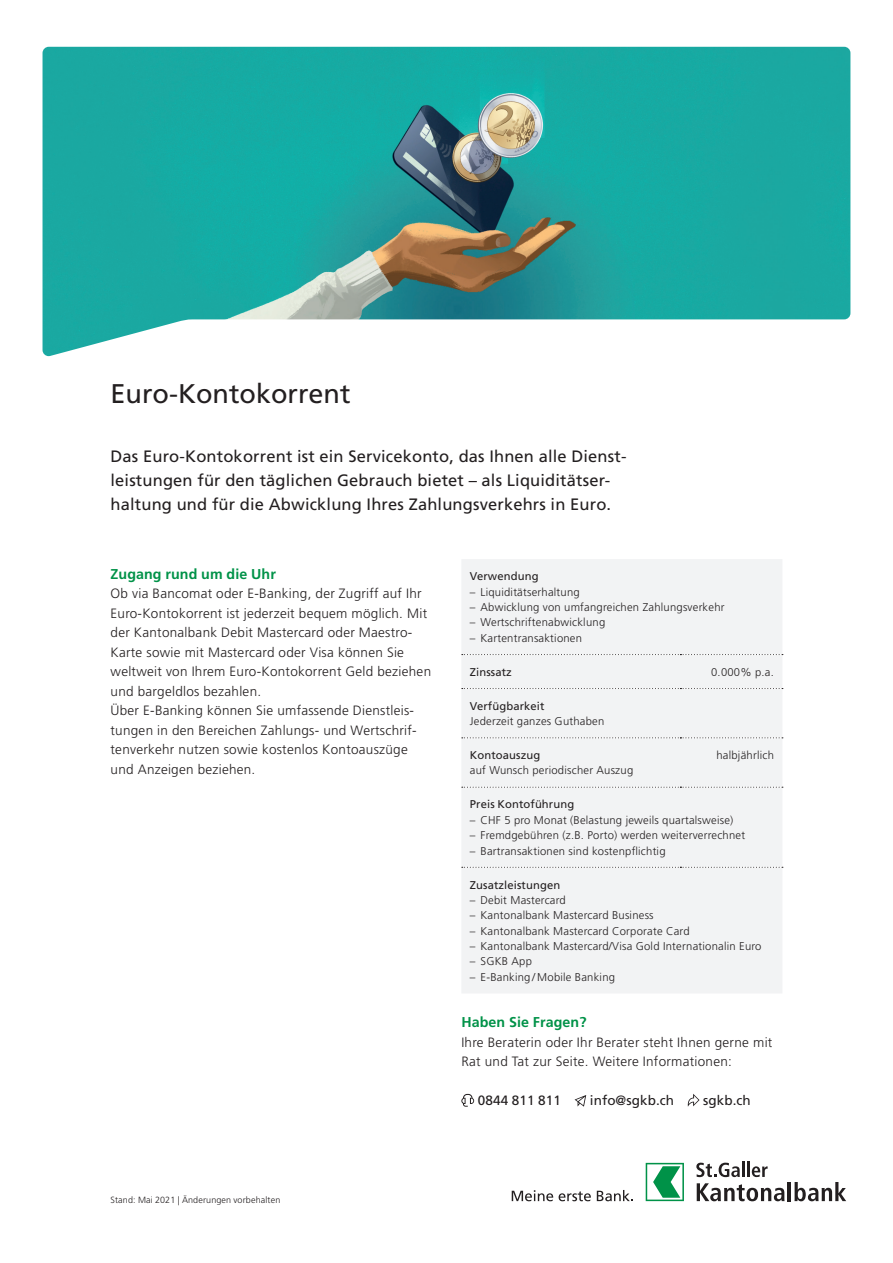
<style>
.page{position:relative;width:893px;height:1263px;background:#fff}
.page>*{position:absolute;margin:0;border:0;box-sizing:border-box;transform-origin:0 0}
.t1{font:27px "Frutiger LT Std";color:#231f20}
.t2{font:16.5px/24px "Frutiger LT Std";letter-spacing:.01em;color:#231f20}
.t3{font:700 14.25px "Frutiger LT Std";letter-spacing:.005em;color:#009248}
.t4{font:300 13.5px/19.5px "Frutiger LT Std";letter-spacing:.02em;color:#231f20}
.t5{font:13.5px "Frutiger LT Std";letter-spacing:.005em;color:#231f20}
.t6{font:300 11.25px "Frutiger LT Std";letter-spacing:.02em;color:#231f20}
.t7{font:11.25px "Frutiger LT Std";letter-spacing:.01em;color:#231f20}
.t8{font:300 9px "Frutiger LT Std";letter-spacing:.015em;color:#231f20}
</style>
<div class="page">
<svg style="left:512px;top:1190px;width:41px;height:11px"></svg>
<svg style="left:559px;top:1191px;width:32px;height:10px"></svg>
<svg style="left:597px;top:1190px;width:36px;height:11px"></svg>
<svg style="left:646px;top:1163px;width:38px;height:38px"></svg>
<svg style="left:696px;top:1162px;width:48px;height:15px"></svg>
<hr style="left:747px;top:1162px;width:3px;height:15px;background:#231f20">
<svg style="left:752px;top:1166px;width:16px;height:11px"></svg>
<svg style="left:697px;top:1183px;width:87px;height:18px"></svg>
<hr style="left:788px;top:1182px;width:3px;height:19px;background:#231f20">
<svg style="left:794px;top:1182px;width:52px;height:19px"></svg>
<img style="left:43px;top:47px;width:807px;height:309px">
<div style="left:461px;top:559px;width:321px;height:434px;background:#f2f3f4"></div>
<svg style="left:462px;top:787px;width:321px;height:1px"></svg>
<svg style="left:462px;top:867px;width:321px;height:1px"></svg>
<svg style="left:462px;top:654px;width:321px;height:1px"></svg>
<svg style="left:462px;top:688px;width:321px;height:1px"></svg>
<svg style="left:462px;top:737px;width:321px;height:1px"></svg>
<svg style="left:461px;top:1094px;width:13px;height:13px"></svg>
<svg style="left:574px;top:1095px;width:12px;height:12px"></svg>
<svg style="left:688px;top:1094px;width:11px;height:13px"></svg>
<h1 class="t1" style="left:111px;top:378px;width:242px">Euro-Kontokorrent</h1>
<h2 class="t2" style="left:111px;top:444px;width:517px">Das Euro-Kontokorrent ist ein Servicekonto, das Ihnen alle Dienst&shy;leistungen für den täglichen Gebrauch bietet – als Liquiditätser&shy;haltung und für die Abwicklung Ihres Zahlungsverkehrs in Euro.</h2>
<p class="t3" style="left:111px;top:565px;width:167px">Zugang rund um die Uhr</p>
<p class="t4" style="left:111px;top:584px;width:322px">Ob via Bancomat oder E-Banking, der Zugriff auf Ihr Euro-Kontokorrent ist jederzeit bequem möglich. Mit der Kantonalbank Debit Mastercard oder Maestro-Karte sowie mit Mastercard oder Visa können Sie weltweit von Ihrem Euro-Kontokorrent Geld beziehen und bargeldlos bezahlen.<br>Über E-Banking können Sie umfassende Dienstleis&shy;tungen in den Bereichen Zahlungs- und Wertschrif&shy;tenverkehr nutzen sowie kostenlos Kontoauszüge und Anzeigen beziehen.</p>
<p class="t7" style="left:470px;top:570px;width:70px">Verwendung</p>
<p class="t6" style="left:470px;top:585px;width:111px">– Liquiditätserhaltung</p>
<p class="t6" style="left:470px;top:601px;width:256px">– Abwicklung von umfangreichen Zahlungsverkehr</p>
<p class="t6" style="left:470px;top:616px;width:137px">– Wertschriftenabwicklung</p>
<p class="t6" style="left:470px;top:632px;width:114px">– Kartentransaktionen</p>
<p class="t7" style="left:470px;top:665px;width:44px">Zinssatz</p>
<p class="t6" style="left:711px;top:665px;width:64px">0.000% p.a.</p>
<p class="t7" style="left:470px;top:699px;width:76px">Verfügbarkeit</p>
<p class="t6" style="left:470px;top:715px;width:136px">Jederzeit ganzes Guthaben</p>
<p class="t7" style="left:470px;top:748px;width:72px">Kontoauszug</p>
<p class="t6" style="left:470px;top:764px;width:165px">auf Wunsch periodischer Auszug</p>
<p class="t6" style="left:716px;top:749px;width:59px">halbjährlich</p>
<p class="t7" style="left:470px;top:798px;width:106px">Preis Kontoführung</p>
<p class="t6" style="left:470px;top:813px;width:265px">– CHF 5 pro Monat (Belastung jeweils quartalsweise)</p>
<p class="t6" style="left:470px;top:829px;width:277px">– Fremdgebühren (z.B. Porto) werden weiterverrechnet</p>
<p class="t6" style="left:470px;top:844px;width:197px">– Bartransaktionen sind kostenpflichtig</p>
<p class="t7" style="left:470px;top:878px;width:92px">Zusatzleistungen</p>
<p class="t6" style="left:470px;top:894px;width:97px">– Debit Mastercard</p>
<p class="t6" style="left:470px;top:909px;width:185px">– Kantonalbank Mastercard Business</p>
<p class="t6" style="left:470px;top:924px;width:221px">– Kantonalbank Mastercard Corporate Card</p>
<p class="t6" style="left:470px;top:940px;width:293px">– Kantonalbank Mastercard/Visa Gold Internationalin Euro</p>
<p class="t6" style="left:470px;top:955px;width:64px">– SGKB App</p>
<p class="t6" style="left:470px;top:970px;width:147px">– E-Banking / Mobile Banking</p>
<p class="t3" style="left:461px;top:1014px;width:127px">Haben Sie Fragen?</p>
<p class="t4" style="left:461px;top:1032px;width:313px">Ihre Beraterin oder Ihr Berater steht Ihnen gerne mit<br>Rat und Tat zur Seite. Weitere Informationen:</p>
<p class="t5" style="left:478px;top:1092px;width:84px">0844 811 811</p>
<p class="t5" style="left:590px;top:1092px;width:86px">info@sgkb.ch</p>
<p class="t5" style="left:703px;top:1092px;width:49px">sgkb.ch</p>
<p class="t8" style="left:111px;top:1195px;width:171px">Stand: Mai 2021 | Änderungen vorbehalten</p>
</div>
